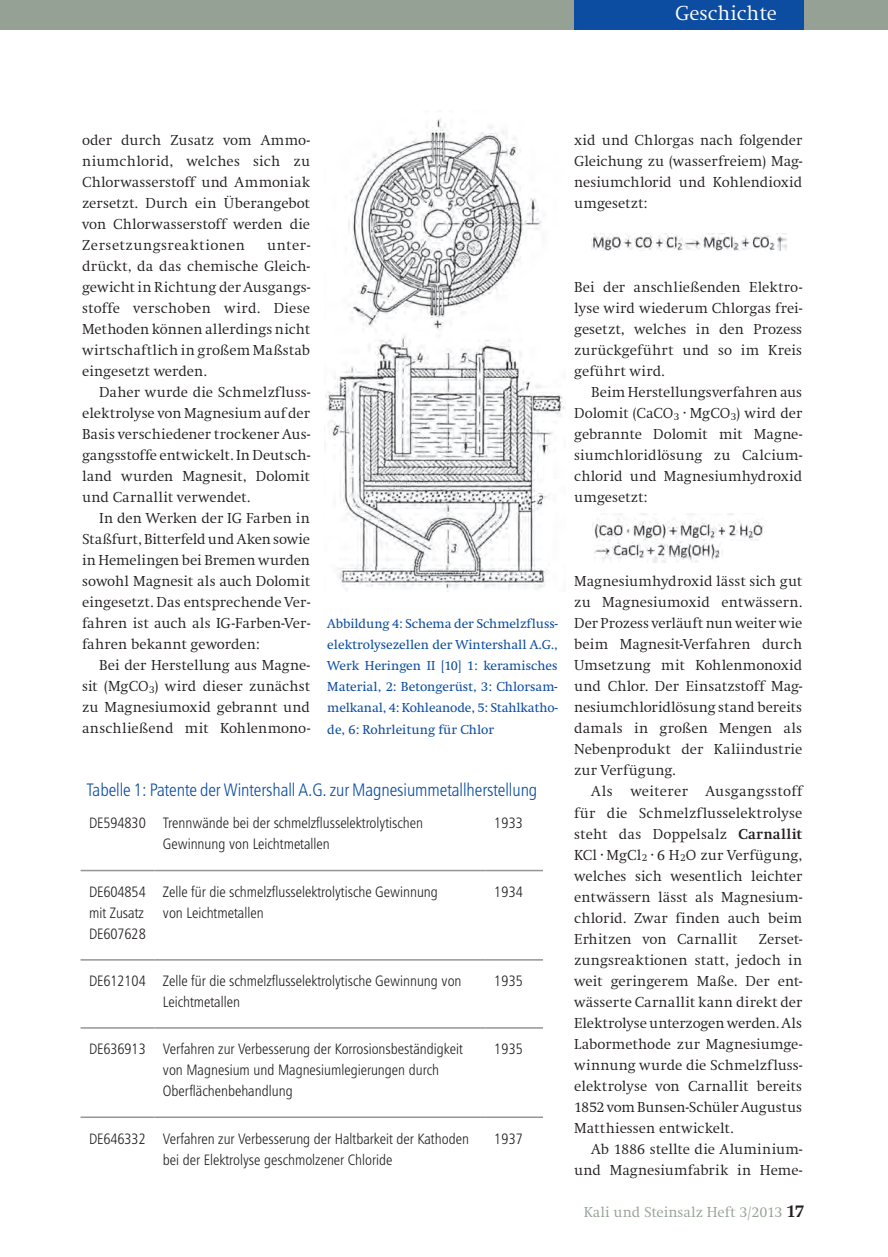
<style>
.page{position:relative;width:888px;height:1257px;background:#fff}
.page>*{position:absolute;margin:0;border:0;box-sizing:border-box;transform-origin:0 0}
.t1{font:300 21px "Swift EF";color:#fff}
.t2{font:18px "Humanist 777 BT Light Condensed B";letter-spacing:-.005em;color:#0d4da1}
.t3{font:300 15px/21px "Swift EF";letter-spacing:.005em;color:#231f20;text-align:justify}
.t4{font:15px/21px "Humanist 777 BT Light Condensed B";color:#231f20}
.t5{font:300 15px "Swift EF";color:#96a196}
.t6{font:13.5px/21px "Swift EF";letter-spacing:-.01em;color:#0d4da1;text-align:justify}
.s1{font-weight:700}
.s2{font-weight:700;font-size:18px;color:#231f20}
</style>
<div class="page">
<div style="left:0;top:0;width:888px;height:30px;background:#96a196"></div>
<div style="left:574px;top:0;width:229px;height:30px;background:#0d4da1"></div>
<img style="left:591px;top:234px;width:195px;height:16px">
<img style="left:592px;top:513px;width:171px;height:27px">
<img style="left:594px;top:542px;width:129px;height:21px">
<img style="left:325px;top:110px;width:240px;height:482px">
<hr style="left:81px;top:869px;width:73px;height:2px;background:#939598">
<hr style="left:154px;top:869px;width:332px;height:2px;background:#939598">
<hr style="left:486px;top:869px;width:57px;height:2px;background:#939598">
<hr style="left:81px;top:959px;width:73px;height:1px;background:#939598">
<hr style="left:154px;top:959px;width:332px;height:1px;background:#939598">
<hr style="left:486px;top:959px;width:57px;height:1px;background:#939598">
<hr style="left:81px;top:1027px;width:73px;height:1px;background:#939598">
<hr style="left:154px;top:1027px;width:332px;height:1px;background:#939598">
<hr style="left:486px;top:1027px;width:57px;height:1px;background:#939598">
<hr style="left:81px;top:1116px;width:73px;height:2px;background:#939598">
<hr style="left:154px;top:1116px;width:332px;height:2px;background:#939598">
<hr style="left:486px;top:1116px;width:57px;height:2px;background:#939598">
<h1 class="t1" style="left:675px;top:2px;width:103px">Geschichte</h1>
<p class="t3" style="left:82px;top:130px;width:229px">oder durch Zusatz vom Ammo&shy;niumchlorid, welches sich zu Chlorwasserstoff und Ammoniak zersetzt. Durch ein Überangebot von Chlorwasserstoff werden die Zersetzungsreaktionen</p>
<p class="t3" style="left:82px;top:235px;width:229px;text-indent:185px">unter&shy;drückt, da das chemische Gleich&shy;gewicht in Richtung der Ausgangs&shy;stoffe verschoben wird. Diese Methoden können allerdings nicht wirtschaftlich in großem Maßstab eingesetzt werden.</p>
<p class="t3" style="left:82px;top:382px;width:229px;text-indent:17px">Daher wurde die Schmelzfluss&shy;elektrolyse von Magnesium auf der Basis verschiedener trockener Aus&shy;gangsstoffe entwickelt. In Deutsch&shy;land wurden Magnesit, Dolomit und Carnallit verwendet.</p>
<p class="t3" style="left:82px;top:508px;width:229px;text-indent:17px">In den Werken der IG Farben in Staßfurt, Bitterfeld und Aken sowie in Hemelingen bei Bremen wurden sowohl Magnesit als auch Dolomit eingesetzt. Das entsprechende Ver&shy;fahren ist auch als IG-Farben-Ver&shy;fahren bekannt geworden:</p>
<p class="t3" style="left:82px;top:655px;width:229px;text-indent:17px">Bei der Herstellung aus Magne&shy;sit (MgCO<sub>3</sub>) wird dieser zunächst zu Magnesiumoxid gebrannt und anschließend mit Kohlenmono-</p>
<p class="t6" style="left:327px;top:614px;width:232px">Abbildung 4: Schema der Schmelzfluss&shy;elektrolysezellen der Wintershall A.G., Werk Heringen II [10] 1: keramisches Material, 2: Betongerüst, 3: Chlorsam&shy;melkanal, 4: Kohleanode, 5: Stahlkatho&shy;de, 6: Rohrleitung für Chlor</p>
<p class="t2" style="left:87px;top:779px;width:452px">Tabelle 1: Patente der Wintershall A.G. zur Magnesiummetallherstellung</p>
<p class="t4" style="left:163px;top:812px;width:262px;text-indent:-74px">DE594830 Trennwände bei der schmelzflusselektrolytischen<br>Gewinnung von Leichtmetallen</p>
<p class="t4" style="left:494px;top:812px;width:30px">1933</p>
<p class="t4" style="left:89px;top:881px;width:58px">DE604854 mit Zusatz<br>DE607628</p>
<p class="t4" style="left:163px;top:881px;width:276px">Zelle für die schmelzflusselektrolytische Gewinnung von Leichtmetallen</p>
<p class="t4" style="left:494px;top:881px;width:30px">1934</p>
<p class="t4" style="left:163px;top:970px;width:300px;text-indent:-74px">DE612104 Zelle für die schmelzflusselektrolytische Gewinnung von<br>Leichtmetallen</p>
<p class="t4" style="left:494px;top:970px;width:30px">1935</p>
<p class="t4" style="left:163px;top:1038px;width:301px;text-indent:-74px">DE636913 Verfahren zur Verbesserung der Korrosionsbeständigkeit von Magnesium und Magnesiumlegierungen durch<br>Oberflächenbehandlung</p>
<p class="t4" style="left:494px;top:1038px;width:30px">1935</p>
<p class="t4" style="left:89px;top:1127px;width:381px;text-align:center">DE646332 Verfahren zur Verbesserung der Haltbarkeit der Kathoden bei der Elektrolyse geschmolzener Chloride</p>
<p class="t4" style="left:494px;top:1127px;width:30px">1937</p>
<p class="t3" style="left:574px;top:130px;width:229px">xid und Chlorgas nach folgender Gleichung zu (wasserfreiem) Mag&shy;nesiumchlorid und Kohlendioxid umgesetzt:</p>
<p class="t3" style="left:574px;top:277px;width:229px">Bei der anschließenden Elektro&shy;lyse wird wiederum Chlorgas frei&shy;gesetzt, welches in den Prozess zurückgeführt und so im Kreis geführt wird.</p>
<p class="t3" style="left:574px;top:382px;width:229px;text-indent:17px">Beim Herstellungsverfahren aus Dolomit (CaCO<sub>3</sub> · MgCO<sub>3</sub>) wird der gebrannte Dolomit mit Magne&shy;siumchloridlösung zu Calcium&shy;chlorid und Magnesiumhydroxid umgesetzt:</p>
<p class="t3" style="left:574px;top:571px;width:229px">Magnesiumhydroxid lässt sich gut zu Magnesiumoxid entwässern.<br>Der Prozess verläuft nun weiter wie beim Magnesit-Verfahren durch Umsetzung mit Kohlenmonoxid und Chlor. Der Einsatzstoff Mag&shy;nesiumchloridlösung stand bereits damals in großen Mengen als Nebenprodukt der Kaliindustrie zur Verfügung.</p>
<p class="t3" style="left:574px;top:781px;width:229px;text-indent:17px">Als weiterer Ausgangsstoff für die Schmelzflusselektrolyse steht das Doppelsalz <span class="s1">Carnallit </span>KCl · MgCl<sub>2</sub> · 6 H<sub>2</sub>O zur Verfügung, welches sich wesentlich leichter entwässern lässt als Magnesium&shy;chlorid. Zwar finden auch beim Erhitzen von Carnallit</p>
<p class="t3" style="left:574px;top:928px;width:229px;text-indent:184px">Zerset&shy;zungsreaktionen statt, jedoch in weit geringerem Maße. Der ent&shy;wässerte Carnallit kann direkt der Elektrolyse unterzogen werden. Als Labormethode zur Magnesiumge&shy;winnung wurde die Schmelzfluss&shy;elektrolyse von Carnallit bereits 1852 vom Bunsen-Schüler Augustus Matthiessen entwickelt.</p>
<p class="t3" style="left:574px;top:1138px;width:229px;text-align:right">Ab 1886 stellte die Aluminium&shy;und Magnesiumfabrik in Heme-</p>
<p class="t5" style="left:583px;top:1203px;width:222px">Kali und Steinsalz Heft 3/2013 <span class="s2">17</span></p>
</div>
